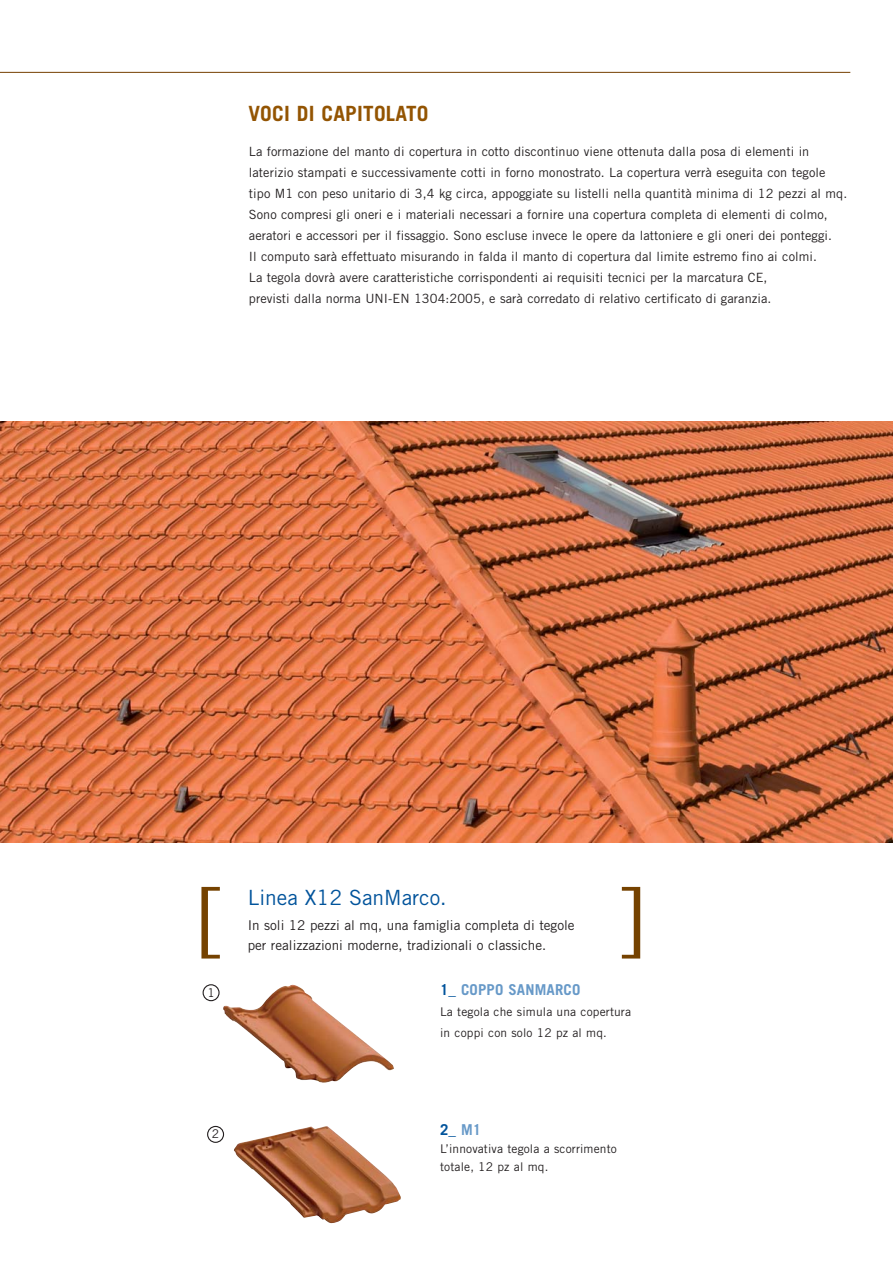
<style>
.page{position:relative;width:893px;height:1263px;background:#fff}
.page>*{position:absolute;margin:0;border:0;box-sizing:border-box;transform-origin:0 0}
.t1{font:90px "Trade Gothic";color:#754200}
.t2{font:21px "Trade Gothic";color:#00539b}
.t3{font:700 21px "Trade Gothic";letter-spacing:.01em;color:#935402}
.t4{font:700 15px "Trade Gothic";letter-spacing:.01em;color:#6799c8}
.t5{font:700 15px "Trade Gothic";color:#00539b}
.t6{font:13.5px/19.5px "Trade Gothic";color:#231f20}
.t7{font:12.75px/21px "Trade Gothic";letter-spacing:.005em;color:#231f20}
.t8{font:12px/21px "Trade Gothic";letter-spacing:.01em;color:#231f20}
.s1{color:#00539b}
.s2{color:#6799c8}
</style>
<div class="page">
<hr style="left:0;top:72px;width:850px;height:1px;background:#753f00">
<img style="left:223px;top:984px;width:171px;height:99px">
<img style="left:234px;top:1126px;width:167px;height:97px">
<img style="left:0;top:421px;width:893px;height:421px">
<svg style="left:203px;top:984px;width:17px;height:17px"></svg>
<svg style="left:207px;top:1126px;width:17px;height:17px"></svg>
<h2 class="t3" style="left:248px;top:106px;width:182px">VOCI DI CAPITOLATO</h2>
<p class="t7" style="left:249px;top:143px;width:600px">La formazione del manto di copertura in cotto discontinuo viene ottenuta dalla posa di elementi in laterizio stampati e successivamente cotti in forno monostrato. La copertura verrà eseguita con tegole tipo M1 con peso unitario di 3,4 kg circa, appoggiate su listelli nella quantità minima di 12 pezzi al mq.<br>Sono compresi gli oneri e i materiali necessari a fornire una copertura completa di elementi di colmo, aeratori e accessori per il fissaggio. Sono escluse invece le opere da lattoniere e gli oneri dei ponteggi.<br>Il computo sarà effettuato misurando in falda il manto di copertura dal limite estremo fino ai colmi.<br>La tegola dovrà avere caratteristiche corrispondenti ai requisiti tecnici per la marcatura CE,<br>previsti dalla norma UNI-EN 1304:2005, e sarà corredato di relativo certificato di garanzia.</p>
<h1 class="t1" style="left:195px;top:888px;width:31px">[</h1>
<h1 class="t1" style="left:617px;top:888px;width:31px">]</h1>
<h2 class="t2" style="left:248px;top:890px;width:200px">Linea X12 SanMarco.</h2>
<p class="t6" style="left:248px;top:917px;width:328px">In soli 12 pezzi al mq, una famiglia completa di tegole per realizzazioni moderne, tradizionali o classiche.</p>
<p class="t8" style="left:207px;top:983px;width:9px">1</p>
<p class="t8" style="left:212px;top:1125px;width:9px">2</p>
<p class="t4" style="left:440px;top:984px;width:142px"><span class="s1">1_</span> COPPO SANMARCO</p>
<p class="t8" style="left:440px;top:1003px;width:192px">La tegola che simula una copertura in coppi con solo 12 pz al mq.</p>
<p class="t5" style="left:440px;top:1124px;width:43px">2_ <span class="s2">M1</span></p>
<p class="t8" style="left:440px;top:1141px;width:178px;line-height:18px">L’innovativa tegola a scorrimento totale, 12 pz al mq.</p>
</div>
